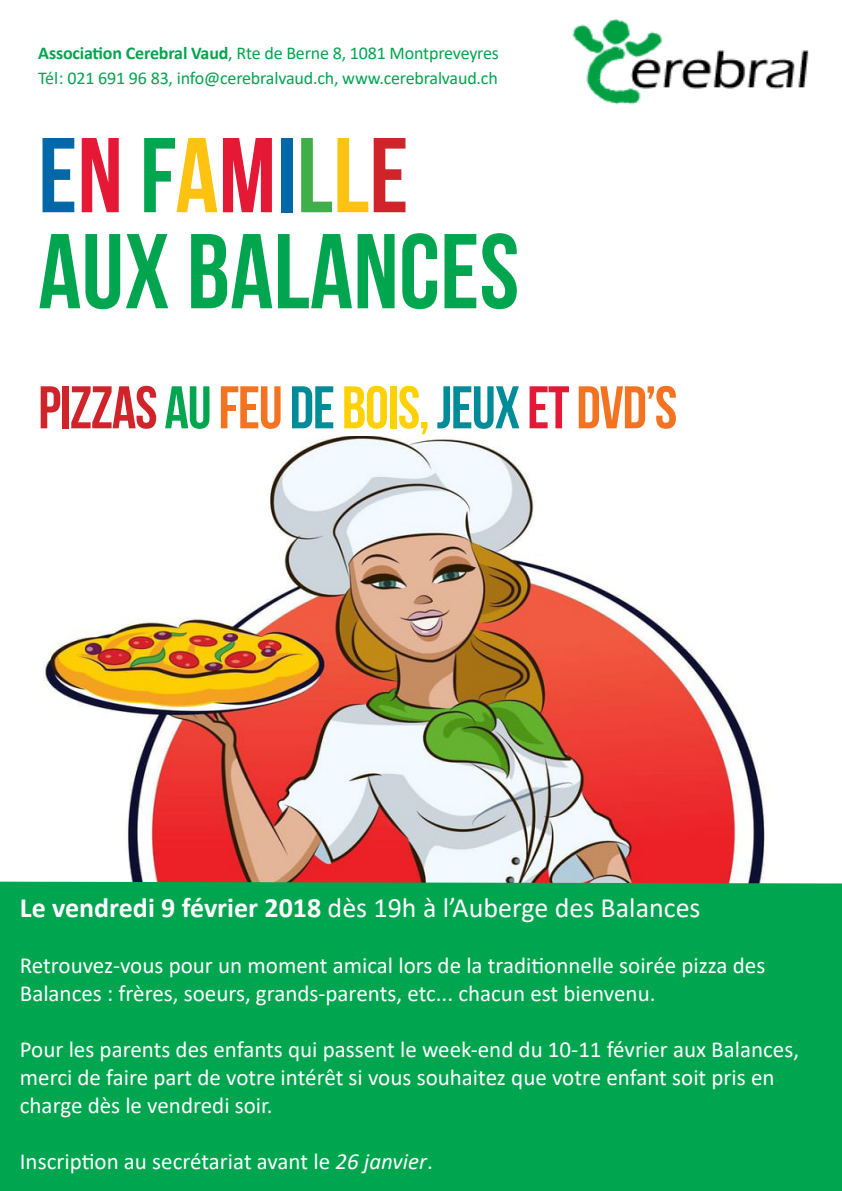
<style>
.page{position:relative;width:842px;height:1191px;background:#fff}
.page>*{position:absolute;margin:0;border:0;box-sizing:border-box;transform-origin:0 0}
.t1{font:700 106px "Bebas Neue";letter-spacing:.005em;color:#00a54f}
.t2{font:700 106px "Bebas Neue";letter-spacing:.005em;color:#0068a9}
.t3{font:700 60px "Bebas Neue";letter-spacing:-.02em;color:#f47321}
.t4{font:28px "Calibri";color:#fff}
.t5{font:23px/28px "Calibri";color:#fff}
.t6{font:18px "Calibri";letter-spacing:-.01em;color:#00a54f}
.s1{font-weight:700}
.s2{color:#e51836}
.s3{color:#00a54f}
.s4{color:#fec210}
.s5{color:#40ae49}
.s6{color:#d1232a}
.s7{color:#008b98}
.s8{color:#fed105}
.s9{font-style:italic}
</style>
<div class="page">
<img style="left:43px;top:437px;width:723px;height:444px">
<div style="left:0;top:881px;width:842px;height:310px;background:#00a54f"></div>
<img style="left:572px;top:20px;width:237px;height:85px">
<p class="t6" style="left:38px;top:40px;width:462px"><span class="s1">Association Cerebral Vaud</span>, Rte de Berne 8, 1081 Montpreveyres</p>
<p class="t6" style="left:38px;top:65px;width:461px">Tél: 021 691 96 83, info@cerebralvaud.ch, www.cerebralvaud.ch</p>
<p class="t2" style="left:38px;top:117px;width:372px">E<span class="s2">N</span> <span class="s3">F</span><span class="s4">A</span><span class="s2">M</span>I<span class="s5">L</span><span class="s4">L</span><span class="s6">E</span></p>
<p class="t1" style="left:38px;top:213px;width:482px">AUX BALANCES</p>
<p class="t3" style="left:38px;top:375px;width:640px"><span class="s6">PIZZAS</span> <span class="s3">AU</span> FEU <span class="s7">DE</span> <span class="s8">BOIS,</span><span class="s7">JEUX</span> <span class="s2">ET</span> DVD’S</p>
<p class="t4" style="left:20px;top:888px;width:682px"><span class="s1">Le vendredi 9 février 2018</span> dès 19h à l’Auberge des Balances</p>
<p class="t5" style="left:20px;top:951px;width:747px">Retrouvez-vous pour un moment amical lors de la traditionnelle soirée pizza des<br>Balances : frères, soeurs, grands-parents, etc... chacun est bienvenu.</p>
<p class="t5" style="left:20px;top:1035px;width:781px">Pour les parents des enfants qui passent le week-end du 10-11 février aux Balances,</p>
<p class="t5" style="left:20px;top:1063px;width:756px">merci de faire part de votre intérêt si vous souhaitez que votre enfant soit pris en</p>
<p class="t5" style="left:20px;top:1091px;width:254px">charge dès le vendredi soir.</p>
<p class="t5" style="left:20px;top:1147px;width:414px">Inscription au secrétariat avant le <span class="s9">26 janvier</span>.</p>
</div>
